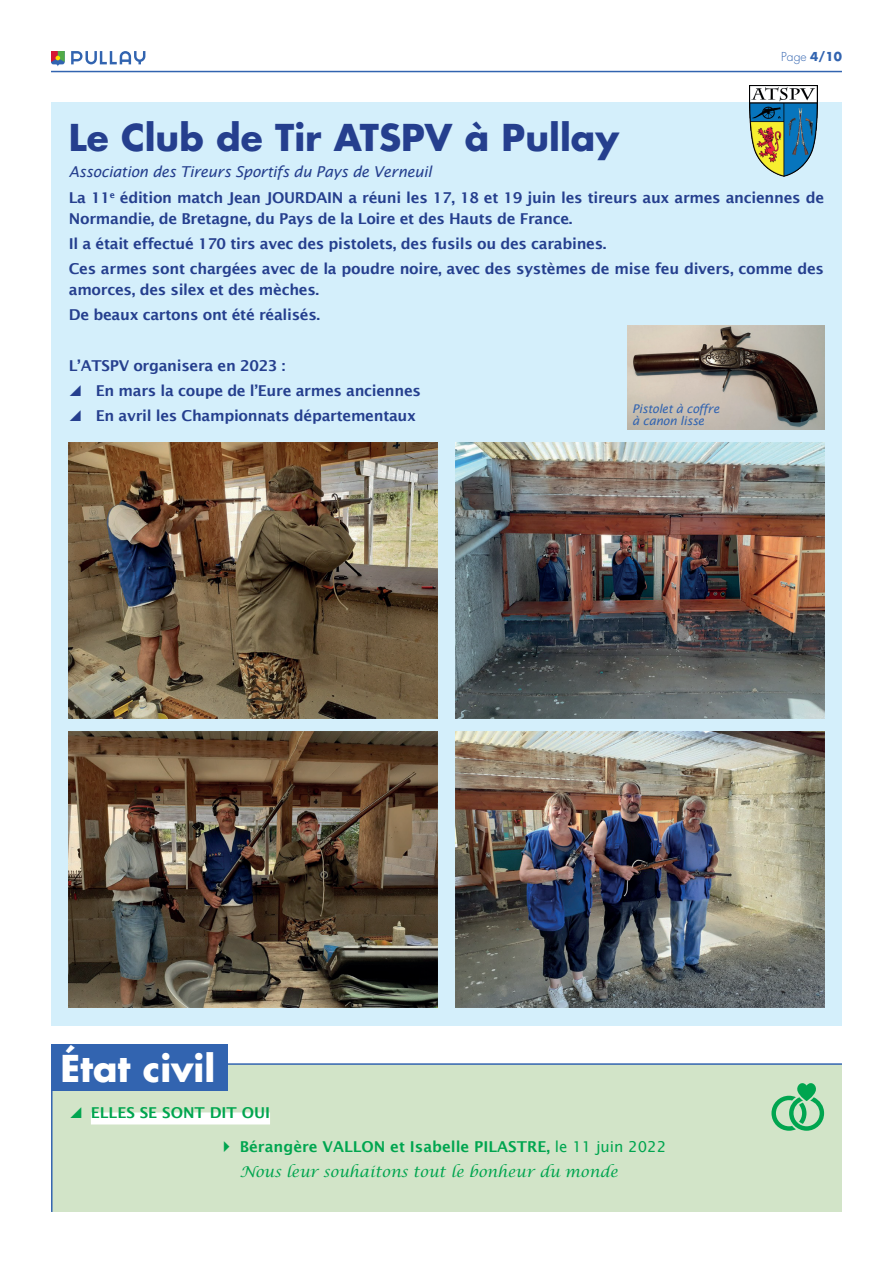
<style>
.page{position:relative;width:893px;height:1263px;background:#fff}
.page>*{position:absolute;margin:0;border:0;box-sizing:border-box;transform-origin:0 0}
.t1{font:700 36px "Futura Std";color:#253f8e}
.t2{font:700 36px "Futura Std";color:#fff}
.t3{font:600 15px/25.2px "Lucida Sans";letter-spacing:-.02em;color:#253f8e}
.t4{font:600 15px "Lucida Sans";color:#00a54f}
.t5{font:italic 15px "Lucida Calligraphy";color:#00a54f}
.t6{font:italic 12px/12px "Lucida Sans";letter-spacing:-.02em;color:#3264b0}
.t7{font:300 12px "Futura Std";color:#3264b0}
.s1{font-weight:700}
.s2{font-weight:400;font-style:italic}
.s3{font-weight:400}
</style>
<div class="page">
<svg style="left:71px;top:51px;width:74px;height:13px"></svg>
<svg style="left:51px;top:51px;width:14px;height:15px"></svg>
<hr style="left:51px;top:71px;width:791px;height:1px;background:#3264b0">
<div style="left:51px;top:102px;width:791px;height:924px;background:#d4effb"></div>
<img style="left:749px;top:85px;width:69px;height:91px">
<img style="left:69px;top:442px;width:369px;height:277px">
<img style="left:455px;top:442px;width:369px;height:277px">
<img style="left:69px;top:731px;width:369px;height:277px">
<img style="left:455px;top:731px;width:369px;height:277px">
<img style="left:628px;top:325px;width:196px;height:105px">
<div style="left:53px;top:1065px;width:789px;height:147px;background:#d2e4c8"></div>
<div style="left:91px;top:1112px;width:179px;height:12px;background:#fff"></div>
<hr style="left:51px;top:1064px;width:2px;height:148px;background:#3264b0">
<hr style="left:53px;top:1063px;width:789px;height:2px;background:#3264b0">
<div style="left:51px;top:1044px;width:177px;height:46px;background:#3264b0"></div>
<svg style="left:771px;top:1083px;width:53px;height:48px"></svg>
<h1 class="t1" style="left:69px;top:114px;width:552px">Le Club de Tir ATSPV à Pullay</h1>
<p class="t7" style="left:781px;top:49px;width:62px">Page <span class="s1">4/10</span></p>
<p class="t3" style="left:69px;top:159px;width:757px"><span class="s2">Association des Tireurs Sportifs du Pays de Verneuil<br></span>La 11<sup>e</sup> édition match Jean JOURDAIN a réuni les 17, 18 et 19 juin les tireurs aux armes anciennes de</p>
<p class="t3" style="left:69px;top:206px;width:757px">Normandie, de Bretagne, du Pays de la Loire et des Hauts de France.<br>Il a était effectué 170 tirs avec des pistolets, des fusils ou des carabines.<br>Ces armes sont chargées avec de la poudre noire, avec des systèmes de mise feu divers, comme des</p>
<p class="t3" style="left:69px;top:277px;width:253px">amorces, des silex et des mèches.<br>De beaux cartons ont été réalisés.</p>
<p class="t3" style="left:96px;top:353px;width:327px;text-indent:-27px">L’ATSPV organisera en 2023 :<br>En mars la coupe de l’Eure armes anciennes<br>En avril les Championnats départementaux</p>
<p class="t6" style="left:632px;top:402px;width:89px">Pistolet à coffre à canon lisse</p>
<h1 class="t2" style="left:60px;top:1044px;width:157px">État civil</h1>
<p class="t4" style="left:91px;top:1104px;width:181px">ELLES SE SONT DIT OUI</p>
<p class="t4" style="left:240px;top:1138px;width:428px">Bérangère VALLON et Isabelle PILASTRE, <span class="s3">le 11 juin 2022</span></p>
<p class="t5" style="left:240px;top:1163px;width:380px">Nous leur souhaitons tout le bonheur du monde</p>
</div>
